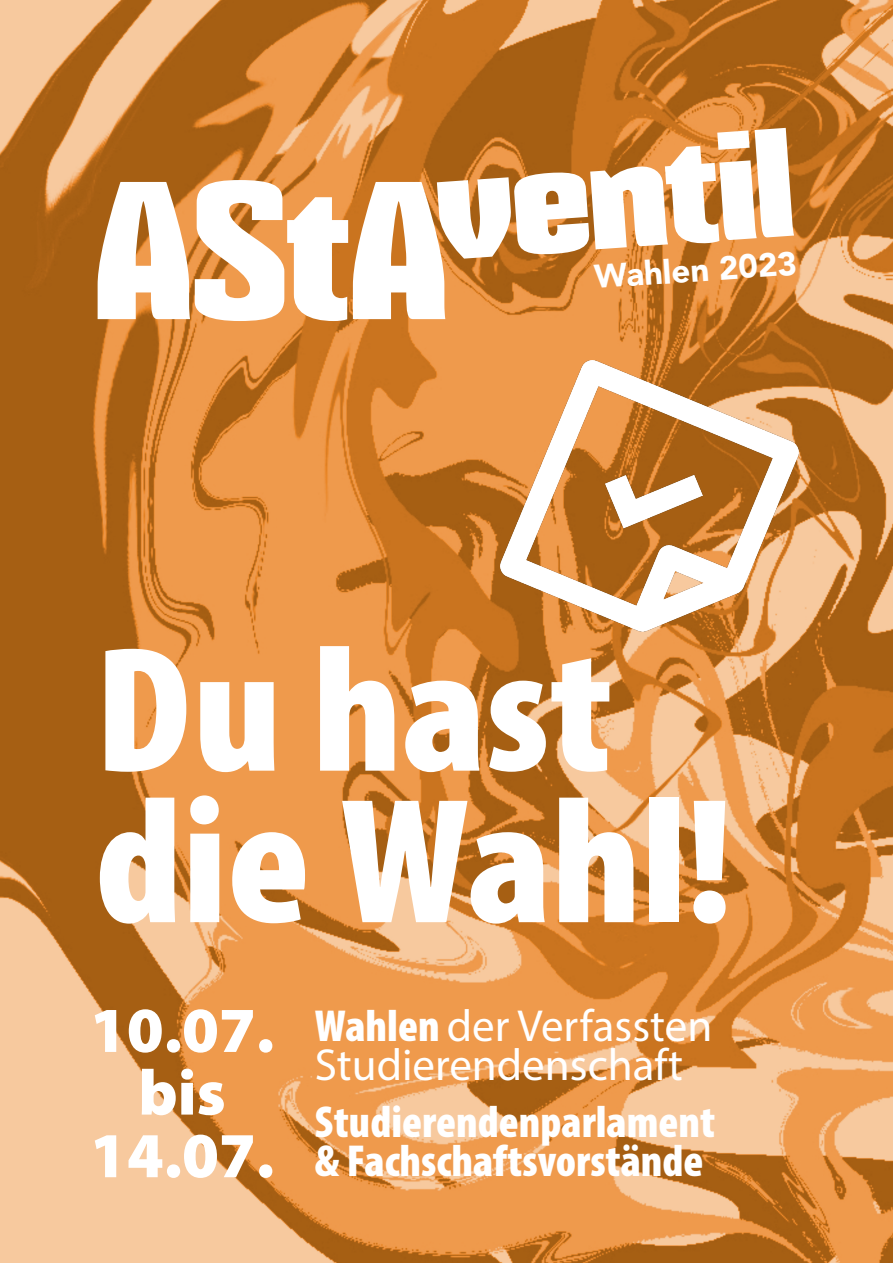
<style>
.page{position:relative;width:893px;height:1263px;background:#fff}
.page>*{position:absolute;margin:0;border:0;box-sizing:border-box;transform-origin:0 0}
.t1{font:190.5px "Mikodacs";color:#fff}
.t2{font:900 condensed 180px/151.5px "Myriad Pro";color:#fff;scale:1.04 1}
.t3{font:150px "Mikodacs";color:#fff;scale:1.04 1}
.t4{font:900 64.5px/62.7px "Myriad Pro";color:#fff;text-align:center}
.t5{font:900 condensed 45px/39px "Myriad Pro";color:#fff}
.t6{font:45px/39px "Myriad Pro";color:#fff}
.t7{font:900 33px "Avenir";color:#fff}
.s1{font-weight:900;font-stretch:condensed}
</style>
<div class="page">
<img style="left:0;top:0;width:893px;height:1263px">
<img style="left:501px;top:360px;width:297px;height:272px">
<h3 class="t3" style="left:432px;top:147px;width:345px;rotate:-4deg">ventil</h3>
<h1 class="t1" style="left:95px;top:174px;width:354px">AStA</h1>
<p class="t7" style="left:593px;top:255px;width:204px;rotate:-4deg">Wahlen 2023</p>
<h2 class="t2" style="left:95px;top:650px;width:615px">Du hast die Wahl!</h2>
<h3 class="t4" style="left:90px;top:1004px;width:186px">10.07. bis<br>14.07.</h3>
<p class="t6" style="left:315px;top:1010px;width:399px"><span class="s1">Wahlen</span> der Verfassten<br>Studierendenschaft</p>
<p class="t5" style="left:315px;top:1106px;width:402px">Studierendenparlament &amp; Fachschaftsvorstände</p>
</div>
